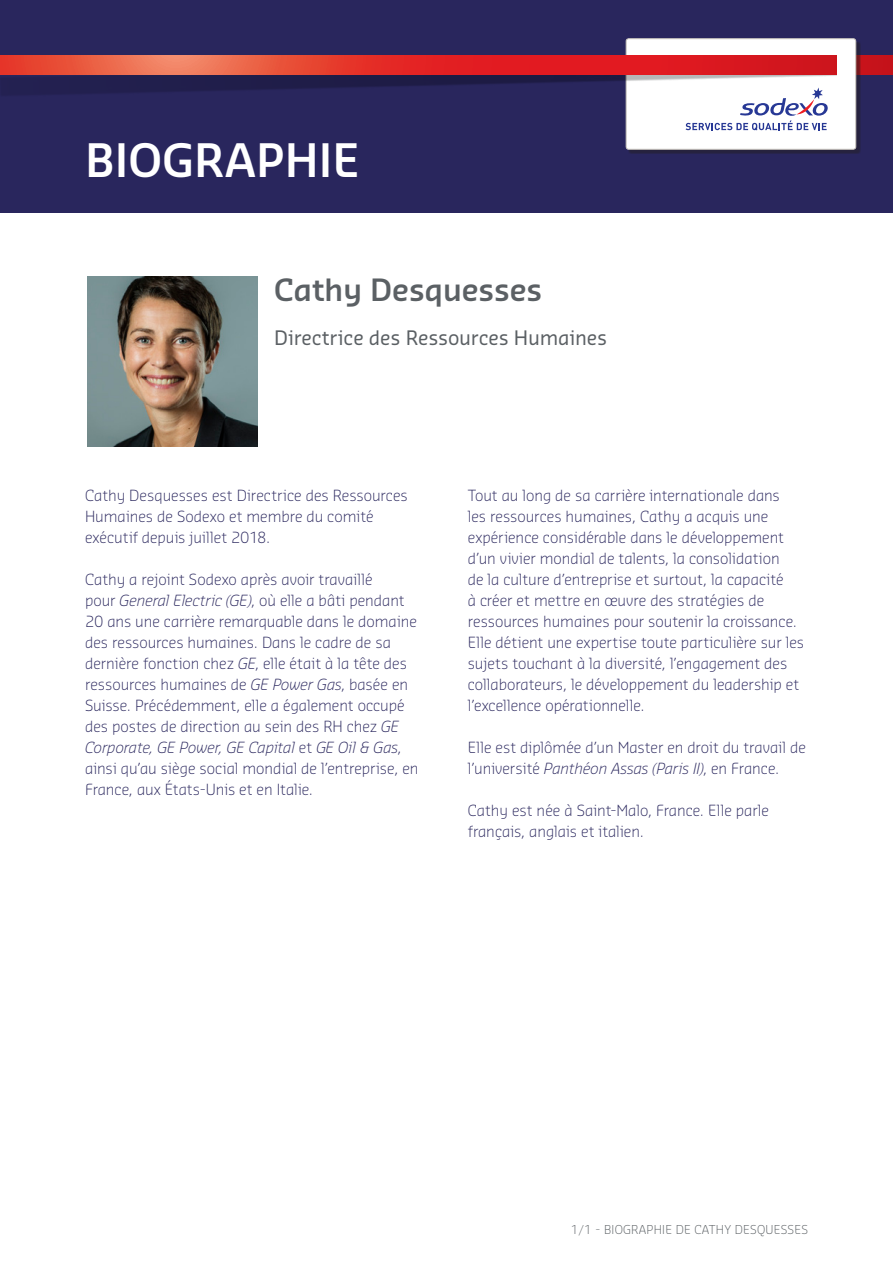
<style>
.page{position:relative;width:893px;height:1263px;background:#fff}
.page>*{position:absolute;margin:0;border:0;box-sizing:border-box;transform-origin:0 0}
.t1{font:600 45px "Sansa Pro";color:#fff}
.t2{font:600 30px "Sansa Pro";letter-spacing:-.01em;color:#5b6064}
.t3{font:19.5px "Sansa Pro";letter-spacing:-.005em;color:#5b6064}
.t4{font:300 15px/21px "Sansa Pro";color:#29265d}
.t5{font:300 12px "Sansa Pro";letter-spacing:.02em;color:#5b6064}
.s1{font-style:italic}
</style>
<div class="page">
<div style="left:0;top:0;width:893px;height:213px;background:#29265d"></div>
<div style="left:843px;top:56px;width:50px;height:19px;background:#c6131b"></div>
<div style="left:628px;top:41px;width:233px;height:113px;background:#231f20;opacity:.5"></div>
<div style="left:626px;top:39px;width:230px;height:110px;background:#fff;border-radius:3px"></div>
<div style="left:626px;top:39px;width:230px;height:110px;border:1px solid #ccc8c0;border-radius:3px"></div>
<img style="left:1px;top:46px;width:836px;height:61px">
<svg style="left:0;top:56px;width:837px;height:19px;background:#e33730"></svg>
<svg style="left:686px;top:88px;width:142px;height:42px"></svg>
<img style="left:87px;top:276px;width:170px;height:170px">
<p class="t1" style="left:85px;top:131px;width:276px">BIOGRAPHIE</p>
<p class="t2" style="left:274px;top:270px;width:269px">Cathy Desquesses</p>
<p class="t3" style="left:274px;top:324px;width:334px">Directrice des Ressources Humaines</p>
<p class="t4" style="left:85px;top:485px;width:324px">Cathy Desquesses est Directrice des Ressources<br>Humaines de Sodexo et membre du comité exécutif depuis juillet 2018.</p>
<p class="t4" style="left:85px;top:569px;width:335px">Cathy a rejoint Sodexo après avoir travaillé<br>pour <span class="s1">General Electric (GE)</span>, où elle a bâti pendant 20 ans une carrière remarquable dans le domaine des ressources humaines. Dans le cadre de sa dernière fonction chez <span class="s1">GE</span>, elle était à la tête des ressources humaines de <span class="s1">GE Power Gas</span>, basée en Suisse. Précédemment, elle a également occupé des postes de direction au sein des RH chez <span class="s1">GE Corporate, GE Power, GE Capital</span> et <span class="s1">GE Oil &amp; Gas</span>, ainsi qu’au siège social mondial de l’entreprise, en France, aux États-Unis et en Italie.</p>
<p class="t4" style="left:468px;top:485px;width:338px">Tout au long de sa carrière internationale dans<br>les ressources humaines, Cathy a acquis une expérience considérable dans le développement d’un vivier mondial de talents, la consolidation<br>de la culture d’entreprise et surtout, la capacité<br>à créer et mettre en œuvre des stratégies de ressources humaines pour soutenir la croissance.<br>Elle détient une expertise toute particulière sur les sujets touchant à la diversité, l’engagement des collaborateurs, le développement du leadership et l’excellence opérationnelle.</p>
<p class="t4" style="left:468px;top:737px;width:340px">Elle est diplômée d’un Master en droit du travail de l’université <span class="s1">Panthéon Assas (Paris II)</span>, en France.</p>
<p class="t4" style="left:468px;top:800px;width:303px">Cathy est née à Saint-Malo, France. Elle parle français, anglais et italien.</p>
<p class="t5" style="left:571px;top:1222px;width:239px">1/1 - BIOGRAPHIE DE CATHY DESQUESSES</p>
</div>
